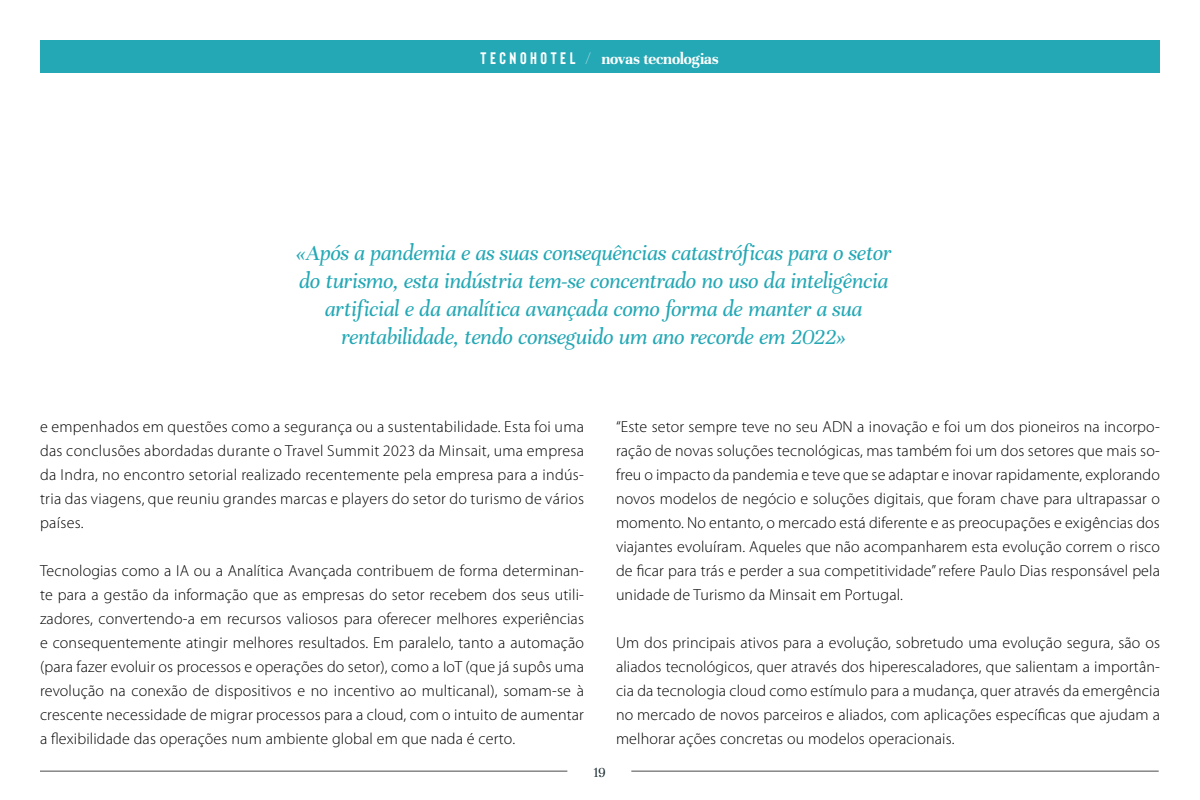
<style>
.page{position:relative;width:1200px;height:800px;background:#fff}
.page>*{position:absolute;margin:0;border:0;box-sizing:border-box;transform-origin:0 0}
.t1{font:italic 23.28px/27.9px "Unna";letter-spacing:-.015em;color:#24a8b5;text-align:center}
.t2{font:700 16.68px "Unna";letter-spacing:-.02em;color:#fff}
.t3{font:300 16px/24px "Myriad Pro";letter-spacing:.01em;color:#000;text-align:justify}
.t4{font:15.16px "Unna";color:#172a2f}
.s1{font-family:"Bison"}
.s2{font-family:"Bebas Neue";font-weight:300}
</style>
<div class="page">
<hr style="left:40px;top:771px;width:527px;height:1px;background:#4a4a49">
<hr style="left:631px;top:771px;width:528px;height:1px;background:#4a4a49">
<div style="left:40px;top:40px;width:1120px;height:33px;background:#24a8b5"></div>
<p class="t2" style="left:481px;top:49px;width:240px"><span class="s1">T E C N O H O T E l</span> <span class="s2">/</span> novas tecnologias</p>
<p class="t1" style="left:296px;top:239px;width:597px">«Após a pandemia e as suas consequências catastróficas para o setor do turismo, esta indústria tem-se concentrado no uso da inteligência artificial e da analítica avançada como forma de manter a sua rentabilidade, tendo conseguido um ano recorde em 2022»</p>
<p class="t3" style="left:40px;top:415px;width:546px">e empenhados em questões como a segurança ou a sustentabilidade. Esta foi uma das conclusões abordadas durante o Travel Summit 2023 da Minsait, uma empresa da Indra, no encontro setorial realizado recentemente pela empresa para a indús&shy;tria das viagens, que reuniu grandes marcas e players do setor do turismo de vários países.</p>
<p class="t3" style="left:40px;top:559px;width:546px">Tecnologias como a IA ou a Analítica Avançada contribuem de forma determinan&shy;te para a gestão da informação que as empresas do setor recebem dos seus utili&shy;zadores, convertendo-a em recursos valiosos para oferecer melhores experiências e consequentemente atingir melhores resultados. Em paralelo, tanto a automação (para fazer evoluir os processos e operações do setor), como a IoT (que já supôs uma revolução na conexão de dispositivos e no incentivo ao multicanal), somam-se à crescente necessidade de migrar processos para a cloud, com o intuito de aumentar a flexibilidade das operações num ambiente global em que nada é certo.</p>
<p class="t4" style="left:593px;top:763px;width:14px">19</p>
<p class="t3" style="left:616px;top:415px;width:546px">“Este setor sempre teve no seu ADN a inovação e foi um dos pioneiros na incorpo&shy;ração de novas soluções tecnológicas, mas também foi um dos setores que mais so&shy;freu o impacto da pandemia e teve que se adaptar e inovar rapidamente, explorando novos modelos de negócio e soluções digitais, que foram chave para ultrapassar o momento. No entanto, o mercado está diferente e as preocupações e exigências dos viajantes evoluíram. Aqueles que não acompanharem esta evolução correm o risco de ficar para trás e perder a sua competitividade” refere Paulo Dias responsável pela unidade de Turismo da Minsait em Portugal.</p>
<p class="t3" style="left:616px;top:631px;width:546px">Um dos principais ativos para a evolução, sobretudo uma evolução segura, são os aliados tecnológicos, quer através dos hiperescaladores, que salientam a importân&shy;cia da tecnologia cloud como estímulo para a mudança, quer através da emergência no mercado de novos parceiros e aliados, com aplicações específicas que ajudam a melhorar ações concretas ou modelos operacionais.</p>
</div>
